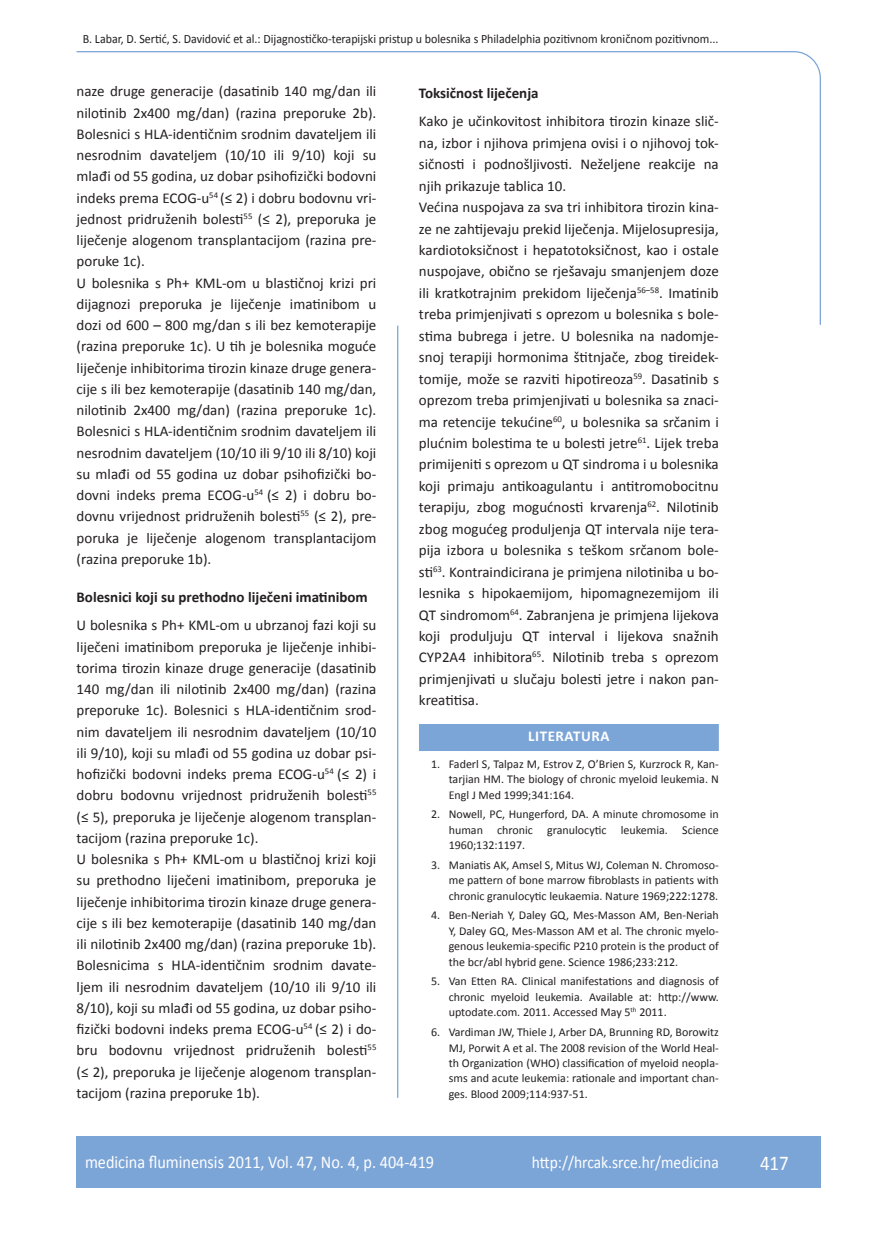
<style>
.page{position:relative;width:872px;height:1234px;background:#fff}
.page>*{position:absolute;margin:0;border:0;box-sizing:border-box;transform-origin:0 0}
.t1{font:21px "Calibri";color:#fff;scale:.9 1}
.t2{font:18px "Calibri";color:#fff;scale:.9 1}
.t3{font:17.25px "Calibri";color:#fff;scale:.9 1}
.osnovni_tekst{font:15px/21.3px "Calibri";color:#231f20;text-align:justify}
.podnaslov{font:700 15px "Calibri";color:#231f20}
.naslov_ruler{font:700 15px "Calibri";letter-spacing:.04em;color:#fff}
.glava{font:12.75px "Calibri";color:#231f20;scale:.94 1}
.literatura{font:12px/15.5px "Calibri";color:#231f20;text-align:justify}
</style>
<div class="page">
<svg style="left:76px;top:51px;width:745px;height:275px"></svg>
<hr style="left:397px;top:325px;width:1px;height:772px;background:#7ca5d7">
<div style="left:77px;top:1135px;width:744px;height:51px;background:#7ca5d7"></div>
<div style="left:419px;top:723px;width:300px;height:27px;background:#7ca5d7"></div>
<p class="glava" style="left:83px;top:30px;width:678px">B. Labar, D. Sertić, S. Davidović et al.: Dijagnostičko-terapijski pristup u bolesnika s Philadelphia pozitivnom kroničnom pozitivnom...</p>
<p class="osnovni_tekst" style="left:77px;top:80px;width:301px">naze druge generacije (dasatinib 140 mg/dan ili nilotinib 2x400 mg/dan) (razina preporuke 2b).<br>Bolesnici s HLA-identičnim srodnim davateljem ili nesrodnim davateljem (10/10 ili 9/10) koji su mlađi od 55 godina, uz dobar psihofizički bodovni indeks prema ECOG-u<sup>54</sup> (≤ 2) i dobru bodovnu vri&shy;jednost pridruženih bolesti<sup>55</sup> (≤ 2), preporuka je liječenje alogenom transplantacijom (razina pre&shy;poruke 1c).</p>
<p class="osnovni_tekst" style="left:77px;top:271px;width:301px">U bolesnika s Ph+ KML-om u blastičnoj krizi pri dijagnozi preporuka je liječenje imatinibom u dozi od 600 – 800 mg/dan s ili bez kemoterapije (razina preporuke 1c). U tih je bolesnika moguće liječenje inhibitorima tirozin kinaze druge genera&shy;cije s ili bez kemoterapije (dasatinib 140 mg/dan, nilotinib 2x400 mg/dan) (razina preporuke 1c).<br>Bolesnici s HLA-identičnim srodnim davateljem ili nesrodnim davateljem (10/10 ili 9/10 ili 8/10) koji su mlađi od 55 godina uz dobar psihofizički bo&shy;dovni indeks prema ECOG-u<sup>54</sup> (≤ 2) i dobru bo&shy;dovnu vrijednost pridruženih bolesti<sup>55</sup> (≤ 2), pre&shy;poruka je liječenje alogenom transplantacijom (razina preporuke 1b).</p>
<p class="podnaslov" style="left:77px;top:587px;width:293px">Bolesnici koji su prethodno liječeni imatinibom</p>
<p class="osnovni_tekst" style="left:77px;top:614px;width:301px">U bolesnika s Ph+ KML-om u ubrzanoj fazi koji su liječeni imatinibom preporuka je liječenje inhibi&shy;torima tirozin kinaze druge generacije (dasatinib 140 mg/dan ili nilotinib 2x400 mg/dan) (razina preporuke 1c). Bolesnici s HLA-identičnim srod&shy;nim davateljem ili nesrodnim davateljem (10/10 ili 9/10), koji su mlađi od 55 godina uz dobar psi&shy;hofizički bodovni indeks prema ECOG-u<sup>54</sup> (≤ 2) i dobru bodovnu vrijednost pridruženih bolesti<sup>55 </sup>(≤ 5), preporuka je liječenje alogenom transplan&shy;tacijom (razina preporuke 1c).</p>
<p class="osnovni_tekst" style="left:77px;top:847px;width:301px">U bolesnika s Ph+ KML-om u blastičnoj krizi koji su prethodno liječeni imatinibom, preporuka je liječenje inhibitorima tirozin kinaze druge genera&shy;cije s ili bez kemoterapije (dasatinib 140 mg/dan ili nilotinib 2x400 mg/dan) (razina preporuke 1b).<br>Bolesnicima s HLA-identičnim srodnim davate&shy;ljem ili nesrodnim davateljem (10/10 ili 9/10 ili 8/10), koji su mlađi od 55 godina, uz dobar psiho&shy;fizički bodovni indeks prema ECOG-u<sup>54</sup> (≤ 2) i do&shy;bru bodovnu vrijednost pridruženih bolesti<sup>55 </sup>(≤ 2), preporuka je liječenje alogenom transplan&shy;tacijom (razina preporuke 1b).</p>
<p class="podnaslov" style="left:419px;top:84px;width:121px">Toksičnost liječenja</p>
<p class="osnovni_tekst" style="left:419px;top:110px;width:301px">Kako je učinkovitost inhibitora tirozin kinaze slič&shy;na, izbor i njihova primjena ovisi i o njihovoj tok&shy;sičnosti i podnošljivosti. Neželjene reakcije na njih prikazuje tablica 10.</p>
<p class="osnovni_tekst" style="left:419px;top:196px;width:301px">Većina nuspojava za sva tri inhibitora tirozin kina&shy;ze ne zahtijevaju prekid liječenja. Mijelosupresija, kardiotoksičnost i hepatotoksičnost, kao i ostale nuspojave, obično se rješavaju smanjenjem doze ili kratkotrajnim prekidom liječenja<sup>56–58</sup>. Imatinib treba primjenjivati s oprezom u bolesnika s bole&shy;stima bubrega i jetre. U bolesnika na nadomje&shy;snoj terapiji hormonima štitnjače, zbog tireidek&shy;tomije, može se razviti hipotireoza<sup>59</sup>. Dasatinib s oprezom treba primjenjivati u bolesnika sa znaci&shy;ma retencije tekućine<sup>60</sup>, u bolesnika sa srčanim i plućnim bolestima te u bolesti jetre<sup>61</sup>. Lijek treba primijeniti s oprezom u QT sindroma i u bolesnika koji primaju antikoagulantu i antitromobocitnu terapiju, zbog mogućnosti krvarenja<sup>62</sup>. Nilotinib zbog mogućeg produljenja QT intervala nije tera&shy;pija izbora u bolesnika s teškom srčanom bole&shy;sti<sup>63</sup>. Kontraindicirana je primjena nilotiniba u bo&shy;lesnika s hipokaemijom, hipomagnezemijom ili QT sindromom<sup>64</sup>. Zabranjena je primjena lijekova koji produljuju QT interval i lijekova snažnih CYP2A4 inhibitora<sup>65</sup>. Nilotinib treba s oprezom primjenjivati u slučaju bolesti jetre i nakon pan&shy;kreatitisa.</p>
<p class="naslov_ruler" style="left:528px;top:726px;width:83px">LITERATURA</p>
<p class="literatura" style="left:449px;top:755px;width:271px;text-indent:-18px">1. Faderl S, Talpaz M, Estrov Z, O’Brien S, Kurzrock R, Kan&shy;tarjian HM. The biology of chronic myeloid leukemia. N Engl J Med 1999;341:164.</p>
<p class="literatura" style="left:449px;top:805px;width:272px;text-indent:-18px">2. Nowell, PC, Hungerford, DA. A minute chromosome in human chronic granulocytic leukemia. Science 1960;132:1197.</p>
<p class="literatura" style="left:449px;top:856px;width:271px;text-indent:-18px">3. Maniatis AK, Amsel S, Mitus WJ, Coleman N. Chromoso&shy;me pattern of bone marrow fibroblasts in patients with chronic granulocytic leukaemia. Nature 1969;222:1278.</p>
<p class="literatura" style="left:449px;top:907px;width:272px;text-indent:-18px">4. Ben-Neriah Y, Daley GQ, Mes-Masson AM, Ben-Neriah Y, Daley GQ, Mes-Masson AM et al. The chronic myelo&shy;genous leukemia-specific P210 protein is the product of the bcr/abl hybrid gene. Science 1986;233:212.</p>
<p class="literatura" style="left:449px;top:972px;width:271px;text-indent:-18px">5. Van Etten RA. Clinical manifestations and diagnosis of chronic myeloid leukemia. Available at: http://www. uptodate.com. 2011. Accessed May 5<sup>th</sup> 2011.</p>
<p class="literatura" style="left:449px;top:1023px;width:271px;text-indent:-18px">6. Vardiman JW, Thiele J, Arber DA, Brunning RD, Borowitz MJ, Porwit A et al. The 2008 revision of the World Heal&shy;th Organization (WHO) classification of myeloid neopla&shy;sms and acute leukemia: rationale and important chan&shy;ges. Blood 2009;114:937-51.</p>
<p class="t2" style="left:85px;top:1150px;width:389px">medicina fluminensis 2011, Vol. 47, No. 4, p. 404-419</p>
<p class="t3" style="left:532px;top:1151px;width:209px">http://hrcak.srce.hr/medicina</p>
<p class="t1" style="left:760px;top:1149px;width:33px">417</p>
</div>
